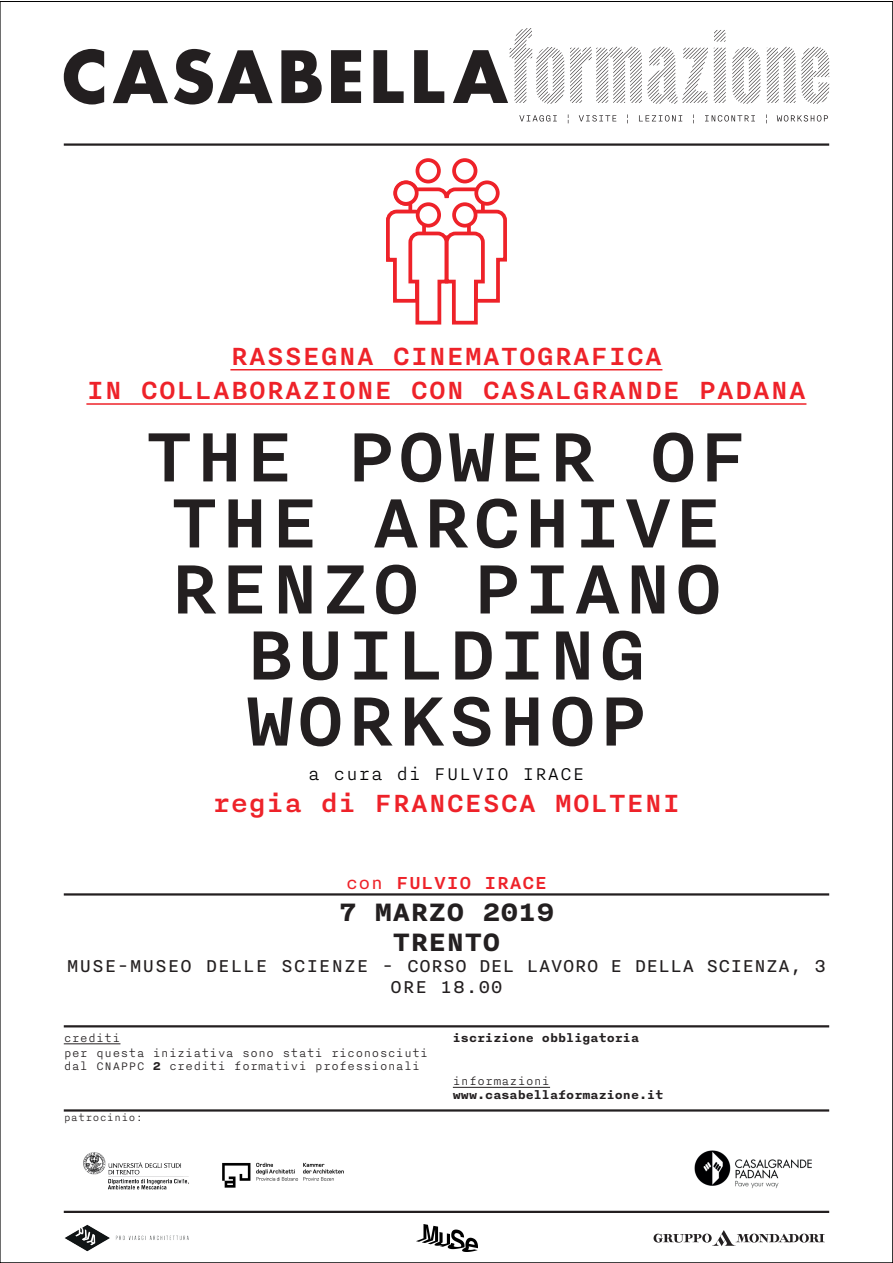
<style>
.page{position:relative;width:893px;height:1263px;background:#fff}
.page>*{position:absolute;margin:0;border:0;box-sizing:border-box;transform-origin:0 0}
.t1{font:500 84px/66px "Nitti Basic";color:#231f20}
.t2{font:500 30px "Nitti Basic";color:#ee2229}
.t3{font:700 30px/30px "Nitti Basic";color:#231f20;text-align:center}
.t4{font:21px/21px "Nitti Basic";letter-spacing:-.015em;color:#231f20;text-align:center}
.t5{font:300 21px "Nitti Basic";color:#000002}
.t6{font:500 21px "Nitti Basic";color:#ee2229}
.t7{font:300 13.5px/15px "Nitti Basic";color:#231f20}
.t8{font:700 13.5px "Nitti Basic";color:#231f20}
.t9{font:300 12px "Nitti Basic";color:#231f20}
.s1{font-weight:400}
.s2{font-weight:700}
</style>
<div class="page">
<hr style="left:64px;top:143px;width:765px;height:3px;background:#231f20">
<hr style="left:64px;top:1025px;width:765px;height:2px;background:#231f20">
<hr style="left:64px;top:893px;width:765px;height:2px;background:#231f20">
<svg style="left:64px;top:28px;width:765px;height:76px"></svg>
<svg style="left:519px;top:115px;width:38px;height:7px"></svg>
<svg style="left:579px;top:115px;width:37px;height:7px"></svg>
<svg style="left:639px;top:115px;width:43px;height:7px"></svg>
<svg style="left:705px;top:115px;width:50px;height:7px"></svg>
<svg style="left:777px;top:115px;width:51px;height:7px"></svg>
<div style="left:452px;top:158px;width:25px;height:25px;border:4px solid #ee2229;border-radius:50%"></div>
<div style="left:416px;top:158px;width:25px;height:25px;border:4px solid #ee2229;border-radius:50%"></div>
<div style="left:393px;top:180px;width:26px;height:26px;border:4px solid #ee2229;border-radius:50%"></div>
<div style="left:474px;top:180px;width:26px;height:26px;border:4px solid #ee2229;border-radius:50%"></div>
<svg style="left:384px;top:186px;width:125px;height:185px"></svg>
<div style="left:454px;top:204px;width:22px;height:22px;background:#fff;border-radius:50%"></div>
<div style="left:452px;top:202px;width:25px;height:26px;border:4px solid #ee2229;border-radius:50%"></div>
<hr style="left:64px;top:1109px;width:765px;height:2px;background:#231f20">
<hr style="left:64px;top:1211px;width:765px;height:2px;background:#231f20">
<svg style="left:653px;top:1230px;width:172px;height:16px"></svg>
<hr style="left:64px;top:1043px;width:56px;height:1px;background:#231f20">
<hr style="left:453px;top:1087px;width:97px;height:1px;background:#231f20">
<img style="left:694px;top:1150px;width:118px;height:38px">
<hr style="left:230px;top:369px;width:432px;height:1px;background:#ee2229">
<hr style="left:86px;top:403px;width:720px;height:2px;background:#ee2229">
<img style="left:65px;top:1224px;width:124px;height:28px">
<img style="left:83px;top:1152px;width:106px;height:38px">
<img style="left:222px;top:1162px;width:122px;height:26px">
<img style="left:416px;top:1224px;width:61px;height:27px">
<h2 class="t2" style="left:230px;top:339px;width:434px">rassegna cinematografica</h2>
<h2 class="t2" style="left:86px;top:374px;width:16px">IN</h2>
<h2 class="t2" style="left:140px;top:374px;width:198px">COLLABORAZIONE</h2>
<h2 class="t2" style="left:410px;top:374px;width:18px">CON</h2>
<h2 class="t2" style="left:482px;top:374px;width:325px">casalgrande padana</h2>
<h1 class="t1" style="left:144px;top:421px;width:399px">THE POWER</h1>
<h1 class="t1" style="left:169px;top:421px;width:539px;text-indent:479px">OF<br>THE ARCHIVE<br>REN</h1>
<h1 class="t1" style="left:245px;top:553px;width:349px;text-indent:76px">ZO PIANO<br>BUILDING<br>WORkSHOP</h1>
<h3 class="t5" style="left:308px;top:762px;width:279px">a cura di FULVIO IRACE</h3>
<h2 class="t2" style="left:212px;top:786px;width:181px">regia di FRANCESCA</h2>
<h2 class="t2" style="left:554px;top:786px;width:72px">MOLTENI</h2>
<h3 class="t6" style="left:346px;top:871px;width:113px"><span class="s1">con</span> FULVIO</h3>
<h3 class="t6" style="left:484px;top:871px;width:13px">IRACE</h3>
<h2 class="t3" style="left:338px;top:896px;width:217px">7 marzo 2019 trento</h2>
<h3 class="t4" style="left:67px;top:955px;width:761px">muse-museo delle scienze - corso del lavoro e della scienza, 3 ore 18.00</h3>
<p class="t7" style="left:64px;top:1030px;width:366px">crediti<br>per questa iniziativa sono stati riconosciuti</p>
<p class="t7" style="left:64px;top:1058px;width:358px">dal CNAPPC <span class="s2">2</span> crediti formativi professionali</p>
<p class="t8" style="left:453px;top:1030px;width:188px">iscrizione obbligatoria</p>
<p class="t7" style="left:453px;top:1073px;width:99px">informazioni</p>
<p class="t8" style="left:453px;top:1087px;width:212px">www.casabellaformazione.it</p>
<p class="t9" style="left:64px;top:1111px;width:81px">patrocinio:</p>
</div>
